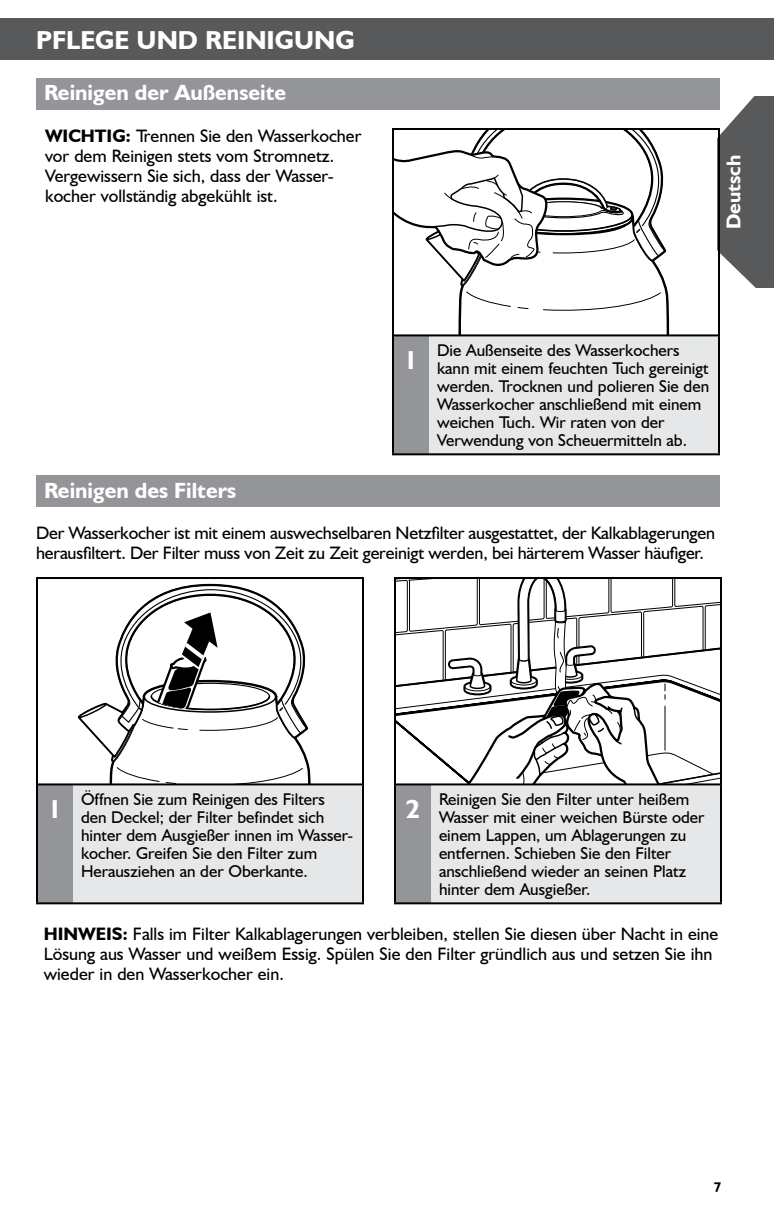
<style>
.page{position:relative;width:774px;height:1224px;background:#fff}
.page>*{position:absolute;margin:0;border:0;box-sizing:border-box;transform-origin:0 0}
.t1{font:700 26px "Humanist 521 BT";color:#fff}
.t2{font:700 22px "Humanist 521 BT";color:#fff}
.t3{font:700 20px "Humanist 521 BT";color:#fff}
.t4{font:18px/20px "Humanist 521 BT";color:#000}
.t5{font:700 18px "Humanist 521 BT";color:#000}
.t6{font:17px/18px "Humanist 521 BT";color:#000}
.t7{font:700 14px "Humanist 521 BT";color:#000}
.s1{font-weight:700}
</style>
<div class="page">
<svg style="left:720px;top:96px;width:54px;height:192px;background:#6d6e70"></svg>
<div style="left:0;top:18px;width:774px;height:42px;background:#58595b"></div>
<div style="left:36px;top:78px;width:684px;height:32px;background:#939598"></div>
<svg style="left:395px;top:131px;width:274px;height:203px"></svg>
<div style="left:392px;top:128px;width:328px;height:210px;border:2px solid #000"></div>
<div style="left:393px;top:335px;width:36px;height:119px;background:#939598"></div>
<div style="left:429px;top:335px;width:290px;height:119px;background:#e6e7e8"></div>
<hr style="left:392px;top:334px;width:37px;height:2px;background:#000">
<hr style="left:392px;top:336px;width:2px;height:117px;background:#000">
<hr style="left:429px;top:334px;width:291px;height:2px;background:#000">
<hr style="left:718px;top:336px;width:2px;height:117px;background:#000">
<hr style="left:392px;top:453px;width:37px;height:2px;background:#000">
<hr style="left:429px;top:453px;width:291px;height:2px;background:#000">
<div style="left:36px;top:475px;width:684px;height:32px;background:#939598"></div>
<svg style="left:77px;top:583px;width:234px;height:200px"></svg>
<div style="left:36px;top:577px;width:328px;height:210px;border:2px solid #000"></div>
<svg style="left:397px;top:580px;width:322px;height:203px"></svg>
<div style="left:394px;top:577px;width:328px;height:210px;border:2px solid #000"></div>
<div style="left:37px;top:784px;width:36px;height:119px;background:#939598"></div>
<div style="left:73px;top:784px;width:290px;height:119px;background:#e6e7e8"></div>
<hr style="left:36px;top:783px;width:37px;height:2px;background:#000">
<hr style="left:36px;top:785px;width:2px;height:117px;background:#000">
<hr style="left:73px;top:783px;width:291px;height:2px;background:#000">
<hr style="left:362px;top:785px;width:2px;height:117px;background:#000">
<hr style="left:36px;top:902px;width:37px;height:2px;background:#000">
<hr style="left:73px;top:902px;width:291px;height:2px;background:#000">
<div style="left:395px;top:784px;width:36px;height:119px;background:#939598"></div>
<div style="left:431px;top:784px;width:290px;height:119px;background:#e6e7e8"></div>
<hr style="left:394px;top:783px;width:37px;height:2px;background:#000">
<hr style="left:394px;top:785px;width:2px;height:117px;background:#000">
<hr style="left:431px;top:783px;width:291px;height:2px;background:#000">
<hr style="left:720px;top:785px;width:2px;height:117px;background:#000">
<hr style="left:394px;top:902px;width:37px;height:2px;background:#000">
<hr style="left:431px;top:902px;width:291px;height:2px;background:#000">
<h1 class="t1" style="left:36px;top:24px;width:320px">Pflege und Reinigung</h1>
<p class="t2" style="left:44px;top:79px;width:244px">Reinigen der Außenseite</p>
<p class="t4" style="left:45px;top:125px;width:318px;text-indent:81px"><span class="s1">:</span> Trennen Sie den Wasserkocher vor dem Reinigen stets vom Stromnetz.<br>Vergewissern Sie sich, dass der Wasser&shy;kocher vollständig abgekühlt ist.</p>
<p class="t5" style="left:45px;top:124px;width:29px">WICHTIG</p>
<p class="t3" style="left:721px;top:229px;width:76px;rotate:-90deg">Deutsch</p>
<h1 class="t1" style="left:404px;top:344px;width:16px">1</h1>
<p class="t6" style="left:437px;top:341px;width:274px">Die Außenseite des Wasserkochers kann mit einem feuchten Tuch gereinigt werden. Trocknen und polieren Sie den Wasserkocher anschließend mit einem weichen Tuch. Wir raten von der Verwendung von Scheuermitteln ab.</p>
<p class="t2" style="left:44px;top:477px;width:194px">Reinigen des Filters</p>
<p class="t4" style="left:36px;top:523px;width:681px">Der Wasserkocher ist mit einem auswechselbaren Netzfilter ausgestattet, der Kalkablagerungen herausfiltert. Der Filter muss von Zeit zu Zeit gereinigt werden, bei härterem Wasser häufiger.</p>
<h1 class="t1" style="left:48px;top:793px;width:16px">1</h1>
<p class="t6" style="left:81px;top:790px;width:272px">Öffnen Sie zum Reinigen des Filters den Deckel; der Filter befindet sich hinter dem Ausgießer innen im Wasser&shy;kocher. Greifen Sie den Filter zum Herausziehen an der Oberkante.</p>
<h1 class="t1" style="left:406px;top:793px;width:16px">2</h1>
<p class="t6" style="left:439px;top:790px;width:267px">Reinigen Sie den Filter unter heißem Wasser mit einer weichen Bürste oder einem Lappen, um Ablagerungen zu entfernen. Schieben Sie den Filter anschließend wieder an seinen Platz hinter dem Ausgießer.</p>
<p class="t4" style="left:44px;top:924px;width:676px;text-indent:35px"><span class="s1">WEIS:</span> Falls im Filter Kalkablagerungen verbleiben, stellen Sie diesen über Nacht in eine<br>Lösung aus Wasser und weißem Essig. Spülen Sie den Filter gründlich aus und setzen Sie ihn wieder in den Wasserkocher ein.</p>
<p class="t5" style="left:44px;top:923px;width:12px">HIN</p>
<p class="t7" style="left:714px;top:1178px;width:9px">7</p>
</div>
